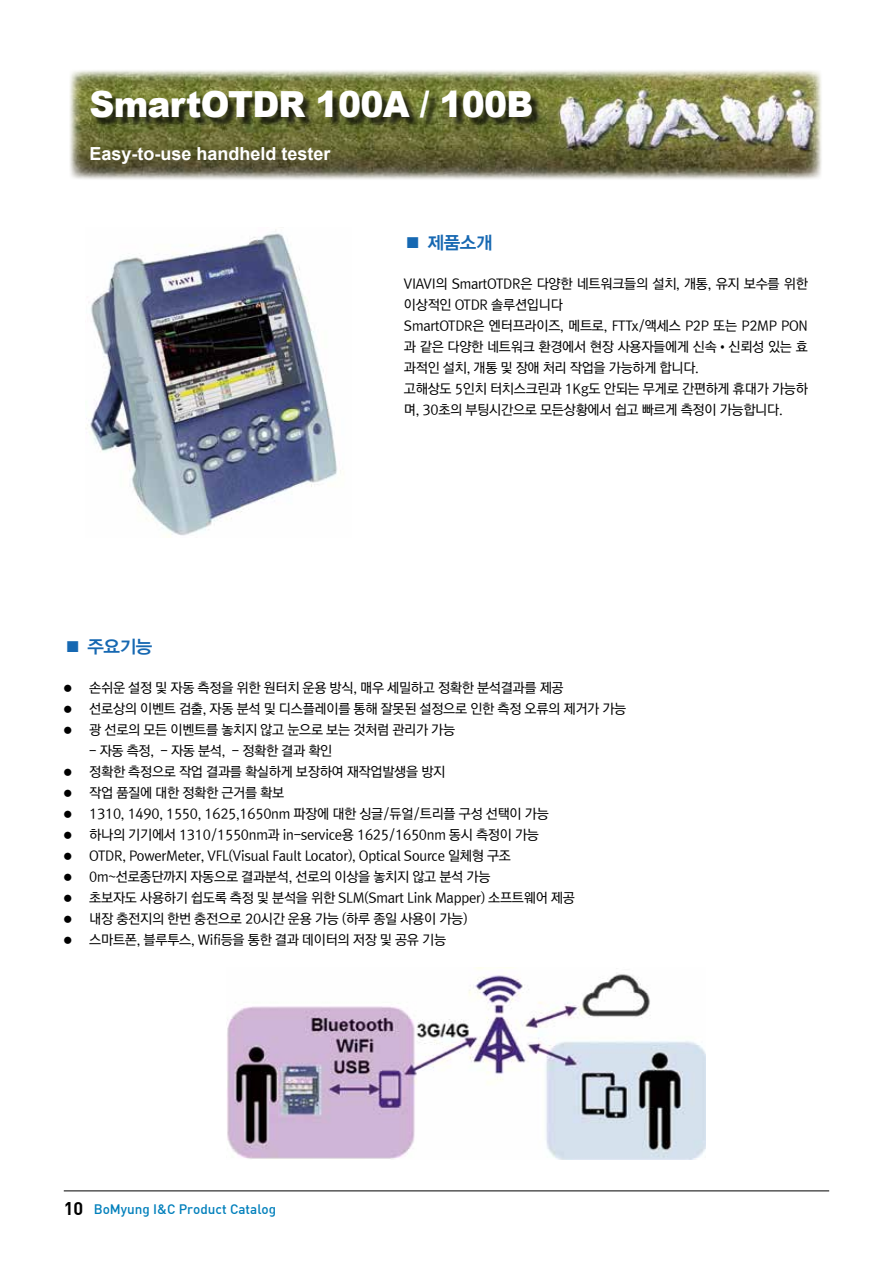
<style>
.page{position:relative;width:893px;height:1263px;background:#fff}
.page>*{position:absolute;margin:0;border:0;box-sizing:border-box;transform-origin:0 0}
.t1{font:900 36px "Arial";letter-spacing:-.02em;color:#fff;scale:.96 1}
.t2{font:700 18px "Arial";color:#fff}
.t3{font:18px "YDIYGO140";letter-spacing:-.02em;color:#1668b2}
.t4{font:13.5px/21px "Rix Go M";letter-spacing:-.02em;color:#000}
.t5{font:13.5px "Dinmed";color:#007fbb}
.s1{font-size:9px}
.s2{font-family:"Dinbol";font-size:18px;color:#000}
</style>
<div class="page">
<hr style="left:64px;top:1190px;width:765px;height:1px;background:#000">
<img style="left:70px;top:70px;width:752px;height:109px">
<img style="left:227px;top:967px;width:479px;height:192px">
<div style="left:92px;top:93px;width:451px;height:35px;background:#000;opacity:.75"></div>
<img style="left:85px;top:229px;width:256px;height:308px">
<h1 class="t1" style="left:89px;top:78px;width:464px">SmartOTDR 100A / 100B</h1>
<h2 class="t2" style="left:89px;top:141px;width:243px">Easy-to-use handheld tester</h2>
<h2 class="t3" style="left:404px;top:232px;width:90px">■ 제품소개</h2>
<p class="t4" style="left:404px;top:273px;width:405px">VIAVI의 SmartOTDR은 다양한 네트워크들의 설치, 개통, 유지 보수를 위한 이상적인 OTDR 솔루션입니다<br>SmartOTDR은 엔터프라이즈, 메트로, FTTx/액세스 P2P 또는 P2MP PON 과 같은 다양한 네트워크 환경에서 현장 사용자들에게 신속•신뢰성 있는 효 과적인 설치, 개통 및 장애 처리 작업을 가능하게 합니다.<br>고해상도 5인치 터치스크린과 1Kg도 안되는 무게로 간편하게 휴대가 가능하 며, 30초의 부팅시간으로 모든상황에서 쉽고 빠르게 측정이 가능합니다.</p>
<h2 class="t3" style="left:64px;top:636px;width:90px">■ 주요기능</h2>
<p class="t4" style="left:64px;top:677px;width:501px"><span class="s1">●</span> 손쉬운 설정 및 자동 측정을 위한 원터치 운용 방식, 매우 세밀하고 정확한 분석결과를 제공</p>
<p class="t4" style="left:64px;top:698px;width:564px"><span class="s1">●</span> 선로상의 이벤트 검출, 자동 분석 및 디스플레이를 통해 잘못된 설정으로 인한 측정 오류의 제거가 가능</p>
<p class="t4" style="left:64px;top:719px;width:393px"><span class="s1">●</span> 광 선로의 모든 이벤트를 놓치지 않고 눈으로 보는 것처럼 관리가 가능</p>
<p class="t4" style="left:89px;top:740px;width:245px">- 자동 측정, - 자동 분석, - 정확한 결과 확인</p>
<p class="t4" style="left:64px;top:761px;width:383px"><span class="s1">●</span> 정확한 측정으로 작업 결과를 확실하게 보장하여 재작업발생을 방지</p>
<p class="t4" style="left:64px;top:782px;width:222px"><span class="s1">●</span> 작업 품질에 대한 정확한 근거를 확보</p>
<p class="t4" style="left:64px;top:803px;width:487px"><span class="s1">●</span> 1310, 1490, 1550, 1625,1650nm 파장에 대한 싱글/듀얼/트리플 구성 선택이 가능</p>
<p class="t4" style="left:64px;top:824px;width:477px"><span class="s1">●</span> 하나의 기기에서 1310/1550nm과 in-service용 1625/1650nm 동시 측정이 가능</p>
<p class="t4" style="left:64px;top:845px;width:449px"><span class="s1">●</span> OTDR, PowerMeter, VFL(Visual Fault Locator), Optical Source 일체형 구조</p>
<p class="t4" style="left:64px;top:866px;width:428px"><span class="s1">●</span> 0m~선로종단까지 자동으로 결과분석, 선로의 이상을 놓치지 않고 분석 가능</p>
<p class="t4" style="left:64px;top:887px;width:513px"><span class="s1">●</span> 초보자도 사용하기 쉽도록 측정 및 분석을 위한 SLM(Smart Link Mapper) 소프트웨어 제공</p>
<p class="t4" style="left:64px;top:908px;width:405px"><span class="s1">●</span> 내장 충전지의 한번 충전으로 20시간 운용 가능 (하루 종일 사용이 가능)</p>
<p class="t4" style="left:64px;top:929px;width:384px"><span class="s1">●</span> 스마트폰, 블루투스, Wifi등을 통한 결과 데이터의 저장 및 공유 기능</p>
<p class="t5" style="left:64px;top:1201px;width:214px"><span class="s2">10</span> BoMyung I&amp;C Product Catalog</p>
</div>
